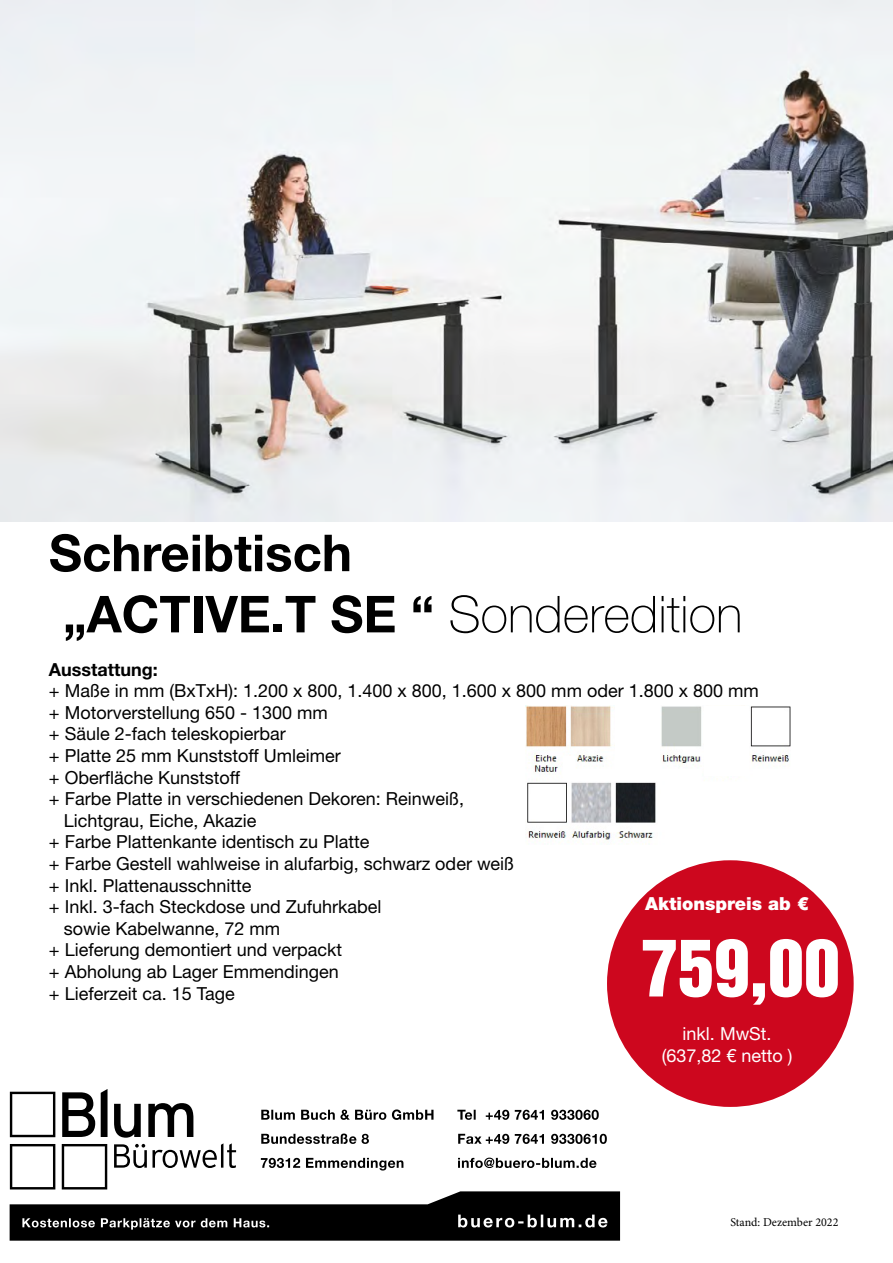
<style>
.page{position:relative;width:893px;height:1263px;background:#fff}
.page>*{position:absolute;margin:0;border:0;box-sizing:border-box;transform-origin:0 0}
.t1{font:72px "Helvetica Inserat LT Std";color:#fff}
.t2{font:700 51px/61.2px "Helvetica Neue LT Std";color:#000}
.t3{font:18px "Helvetica Neue LT Std";color:#000}
.t4{font:18px/21.6px "Helvetica Neue LT Std";color:#fff;text-align:center}
.t5{font:900 18px "Helvetica Neue LT Std";color:#fff}
.t6{font:700 18px "Helvetica Neue LT Std";color:#000}
.t7{font:12px "Minion Pro";color:#000}
.s1{font-weight:100}
</style>
<div class="page">
<img style="left:0;top:0;width:893px;height:522px">
<svg style="left:10px;top:1089px;width:610px;height:152px"></svg>
<div style="left:607px;top:860px;width:247px;height:247px;background:#cd071e;border-radius:50%"></div>
<img style="left:525px;top:706px;width:266px;height:137px">
<div style="left:615px;top:704px;width:44px;height:70px;background:#fff"></div>
<div style="left:704px;top:706px;width:44px;height:70px;background:#fff"></div>
<h2 class="t2" style="left:49px;top:521px;width:695px">Schreibtisch<br>„ACTIVE.T SE “ <span class="s1">Sonderedition</span></h2>
<p class="t6" style="left:49px;top:658px;width:111px">Ausstattung:</p>
<p class="t3" style="left:49px;top:680px;width:711px">+ Maße in mm (BxTxH): 1.200 x 800, 1.400 x 800, 1.600 x 800 mm oder 1.800 x 800 mm</p>
<p class="t3" style="left:49px;top:702px;width:280px">+ Motorverstellung 650 - 1300 mm</p>
<p class="t3" style="left:49px;top:723px;width:238px">+ Säule 2-fach teleskopierbar</p>
<p class="t3" style="left:49px;top:745px;width:293px">+ Platte 25 mm Kunststoff Umleimer</p>
<p class="t3" style="left:49px;top:766px;width:193px">+ Oberfläche Kunststoff</p>
<p class="t3" style="left:49px;top:788px;width:417px">+ Farbe Platte in verschiedenen Dekoren: Reinweiß,</p>
<p class="t3" style="left:64px;top:810px;width:194px">Lichtgrau, Eiche, Akazie</p>
<p class="t3" style="left:49px;top:831px;width:322px">+ Farbe Plattenkante identisch zu Platte</p>
<p class="t3" style="left:49px;top:853px;width:467px">+ Farbe Gestell wahlweise in alufarbig, schwarz oder weiß</p>
<p class="t3" style="left:49px;top:874px;width:204px">+ Inkl. Plattenausschnitte</p>
<p class="t3" style="left:49px;top:896px;width:334px">+ Inkl. 3-fach Steckdose und Zufuhrkabel</p>
<p class="t3" style="left:64px;top:918px;width:218px">sowie Kabelwanne, 72 mm</p>
<p class="t3" style="left:49px;top:939px;width:295px">+ Lieferung demontiert und verpackt</p>
<p class="t3" style="left:49px;top:961px;width:291px">+ Abholung ab Lager Emmendingen</p>
<p class="t3" style="left:49px;top:982px;width:187px">+ Lieferzeit ca. 15 Tage</p>
<p class="t5" style="left:645px;top:893px;width:165px">Aktionspreis ab €</p>
<h1 class="t1" style="left:642px;top:925px;width:199px">759,00</h1>
<p class="t4" style="left:662px;top:1022px;width:132px">inkl. MwSt. (637,82 € netto )</p>
<p class="t7" style="left:730px;top:1214px;width:110px">Stand: Dezember 2022</p>
</div>
